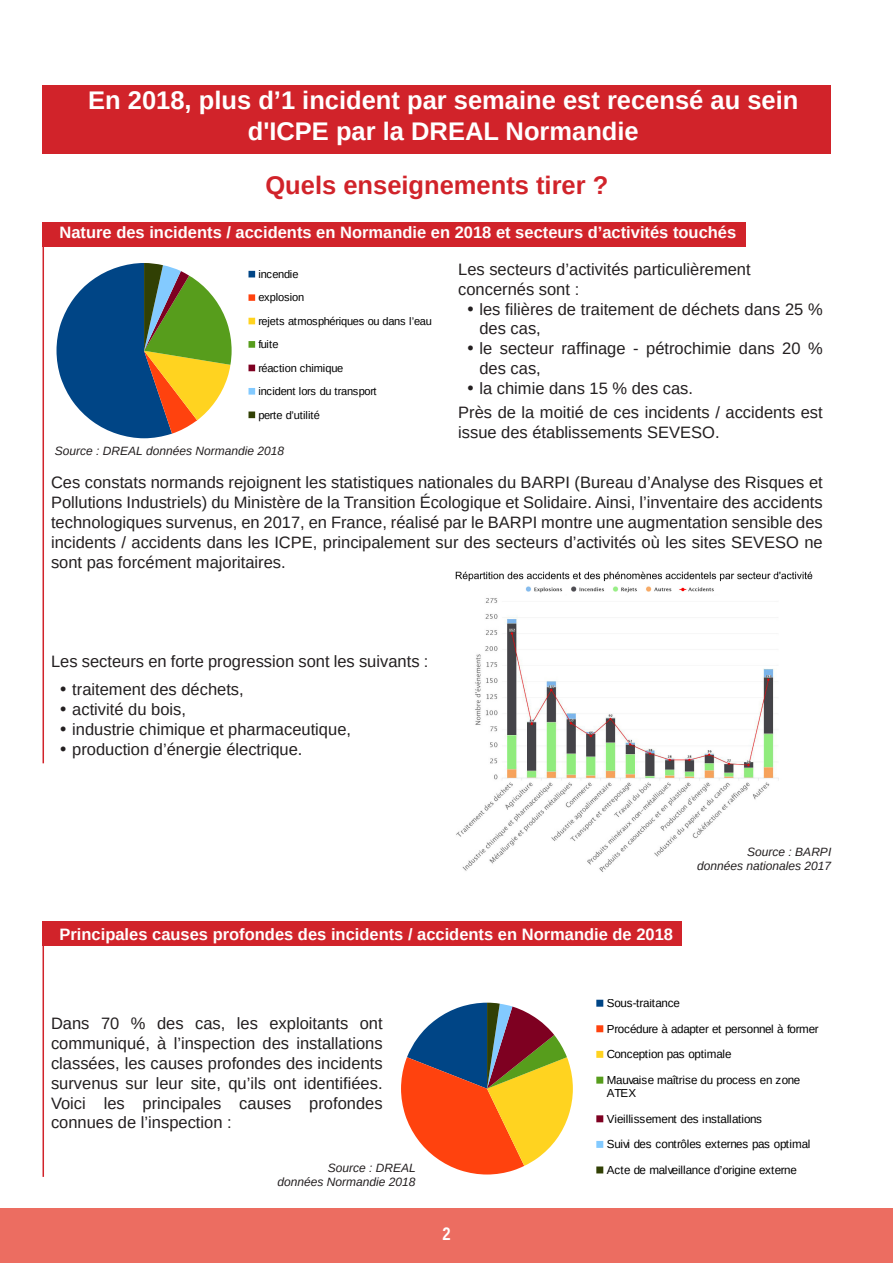
<style>
.page{position:relative;width:893px;height:1263px;background:#fff}
.page>*{position:absolute;margin:0;border:0;box-sizing:border-box;transform-origin:0 0}
.t1{font:700 25.5px/30.6px "Liberation Sans";color:#fff;text-align:center}
.t2{font:700 25.5px "Liberation Sans";color:#d1232a}
.t3{font:700 18px "Liberation Sans Narrow";color:#fff}
.t4{font:16.5px/19.8px "Liberation Sans";color:#231f20}
.t5{font:700 16.5px "Liberation Sans";color:#fff}
.t6{font:italic 12px "Liberation Sans";color:#231f20}
.t7{font:11.55px/13px "Liberation Sans";letter-spacing:-.03em;color:#000}
.t8{font:11.55px "Liberation Sans";letter-spacing:-.005em;color:#000}
.t9{font:11.1px/23.4px "Liberation Sans";letter-spacing:-.03em;color:#000}
</style>
<div class="page">
<div style="left:43px;top:222px;width:703px;height:25px;background:#d1232a"></div>
<svg style="left:57px;top:263px;width:175px;height:175px"></svg>
<svg style="left:248px;top:271px;width:7px;height:6px"></svg>
<svg style="left:248px;top:294px;width:7px;height:7px"></svg>
<svg style="left:248px;top:318px;width:7px;height:6px"></svg>
<svg style="left:248px;top:341px;width:7px;height:7px"></svg>
<svg style="left:248px;top:365px;width:7px;height:6px"></svg>
<svg style="left:248px;top:388px;width:7px;height:7px"></svg>
<svg style="left:248px;top:411px;width:7px;height:7px"></svg>
<img style="left:455px;top:571px;width:358px;height:301px">
<svg style="left:401px;top:1003px;width:172px;height:171px"></svg>
<svg style="left:596px;top:1000px;width:7px;height:7px"></svg>
<svg style="left:596px;top:1025px;width:7px;height:7px"></svg>
<svg style="left:596px;top:1051px;width:7px;height:7px"></svg>
<svg style="left:596px;top:1077px;width:7px;height:6px"></svg>
<svg style="left:596px;top:1115px;width:7px;height:7px"></svg>
<svg style="left:596px;top:1141px;width:7px;height:7px"></svg>
<svg style="left:596px;top:1166px;width:7px;height:7px"></svg>
<div style="left:0;top:1208px;width:893px;height:55px;background:#ec6d61"></div>
<div style="left:43px;top:922px;width:639px;height:24px;background:#d1232a"></div>
<hr style="left:43px;top:236px;width:1px;height:527px;background:#d1232a">
<hr style="left:43px;top:935px;width:1px;height:242px;background:#d1232a">
<div style="left:43px;top:85px;width:788px;height:68px;background:#d1232a"></div>
<p class="t1" style="left:88px;top:85px;width:712px">En 2018, plus d’1 incident par semaine est recensé au sein d'ICPE par la DREAL Normandie</p>
<p class="t2" style="left:265px;top:168px;width:344px">Quels enseignements tirer ?</p>
<p class="t5" style="left:60px;top:221px;width:678px">Nature des incidents / accidents en Normandie en 2018 et secteurs d’activités touchés</p>
<p class="t4" style="left:458px;top:259px;width:294px">Les secteurs d’activités particulièrement concernés sont :</p>
<p class="t4" style="left:479px;top:299px;width:345px;text-indent:-13px">• les filières de traitement de déchets dans 25 % des cas,</p>
<p class="t4" style="left:479px;top:339px;width:345px;text-indent:-13px">• le secteur raffinage - pétrochimie dans 20 % des cas,</p>
<p class="t4" style="left:467px;top:378px;width:228px">• la chimie dans 15 % des cas.</p>
<p class="t4" style="left:458px;top:402px;width:366px">Près de la moitié de ces incidents / accidents est issue des établissements SEVESO.</p>
<p class="t4" style="left:51px;top:473px;width:773px;text-align:justify">Ces constats normands rejoignent les statistiques nationales du BARPI (Bureau d’Analyse des Risques et Pollutions Industriels) du Ministère de la Transition Écologique et Solidaire. Ainsi, l’inventaire des accidents technologiques survenus, en 2017, en France, réalisé par le BARPI montre une augmentation sensible des incidents / accidents dans les ICPE, principalement sur des secteurs d’activités où les sites SEVESO ne sont pas forcément majoritaires.</p>
<p class="t9" style="left:258px;top:263px;width:175px">incendie<br>explosion<br>rejets atmosphériques ou dans l’eau fuite<br>réaction chimique<br>incident lors du transport<br>perte d’utilité</p>
<p class="t6" style="left:55px;top:443px;width:231px">Source : DREAL données Normandie 2018</p>
<p class="t4" style="left:51px;top:651px;width:379px">Les secteurs en forte progression sont les suivants :</p>
<p class="t4" style="left:60px;top:680px;width:186px">• traitement des déchets,</p>
<p class="t4" style="left:60px;top:699px;width:128px">• activité du bois,</p>
<p class="t4" style="left:60px;top:719px;width:293px">• industrie chimique et pharmaceutique,</p>
<p class="t4" style="left:60px;top:739px;width:244px">• production d’énergie électrique.</p>
<p class="t5" style="left:60px;top:923px;width:615px">Principales causes profondes des incidents / accidents en Normandie de 2018</p>
<p class="t6" style="left:747px;top:844px;width:86px">Source : BARPI</p>
<p class="t6" style="left:697px;top:858px;width:136px">données nationales 2017</p>
<p class="t4" style="left:51px;top:1014px;width:333px;text-align:justify">Dans 70 % des cas, les exploitants ont communiqué, à l’inspection des installations classées, les causes profondes des incidents survenus sur leur site, qu’ils ont identifiées.<br>Voici les principales causes profondes connues de l’inspection :</p>
<p class="t6" style="left:328px;top:1159px;width:90px">Source : DREAL</p>
<p class="t6" style="left:278px;top:1174px;width:140px">données Normandie 2018</p>
<p class="t3" style="left:442px;top:1221px;width:10px">2</p>
<p class="t7" style="left:607px;top:997px;width:75px">Sous-traitance</p>
<p class="t7" style="left:607px;top:1023px;width:214px">Procédure à adapter et personnel à former</p>
<p class="t7" style="left:607px;top:1049px;width:126px">Conception pas optimale</p>
<p class="t7" style="left:607px;top:1074px;width:195px">Mauvaise maîtrise du process en zone<br>ATEX</p>
<p class="t8" style="left:607px;top:1114px;width:157px">Vieillissement des installations</p>
<p class="t7" style="left:607px;top:1139px;width:205px">Suivi des contrôles externes pas optimal</p>
<p class="t7" style="left:607px;top:1164px;width:192px">Acte de malveillance d’origine externe</p>
</div>
